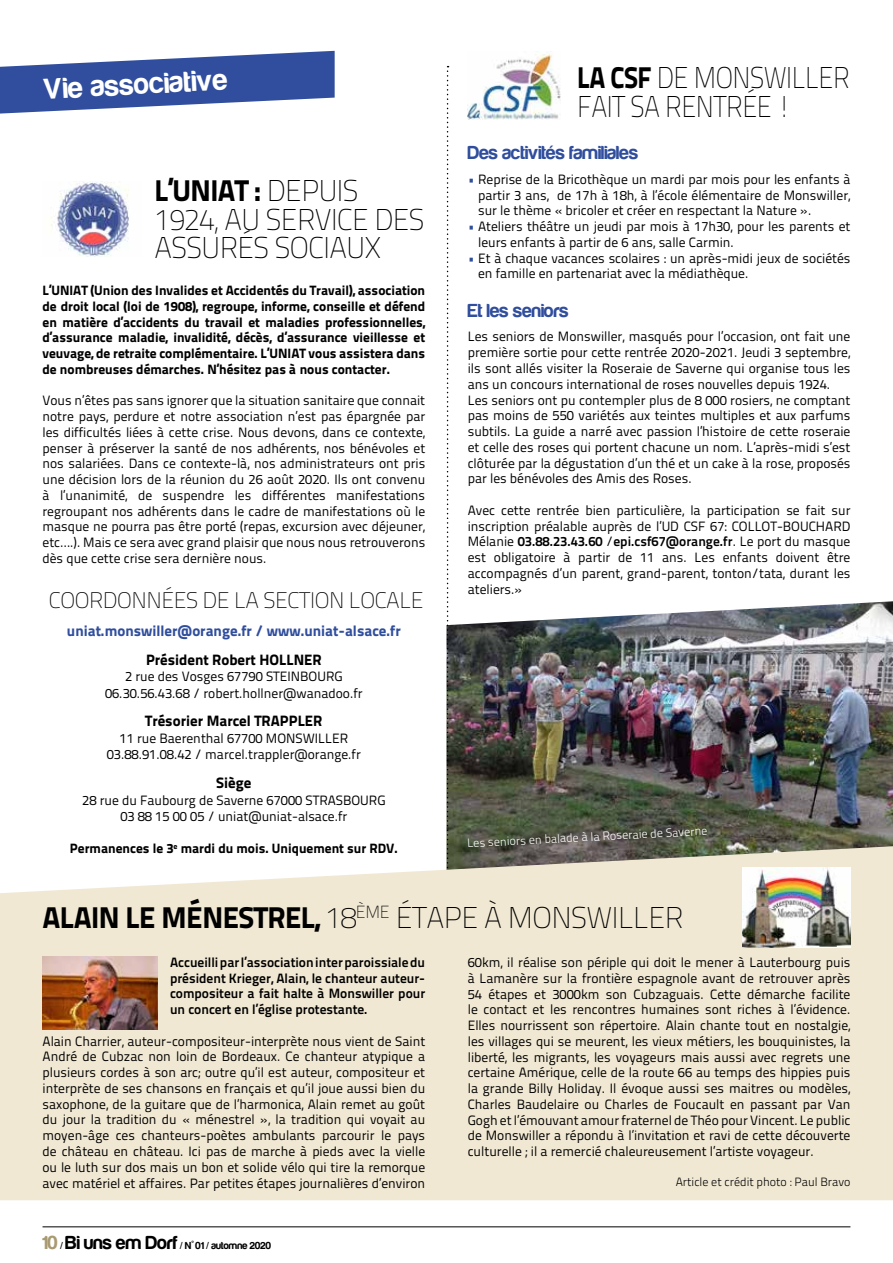
<style>
.page{position:relative;width:893px;height:1263px;background:#fff}
.page>*{position:absolute;margin:0;border:0;box-sizing:border-box;transform-origin:0 0}
.t1{font:30px/28.5px "Titillium Text 25 L 1 wt";letter-spacing:-.02em;color:#000}
.t2{font:30px/28.5px "Titillium Text 25 L 1 wt";letter-spacing:-.02em;color:#000;scale:.88 1}
.t3{font:30px "Harabara";color:#fff}
.t4{font:30px "Titillium Text 25 L 999 wt";letter-spacing:-.02em;color:#000}
.t5{font:22.5px "Titillium Text 25 L 1 wt";letter-spacing:-.02em;color:#000}
.t6{font:19.5px "Harabara";color:#304e9d}
.t7{font:15px "Titillium Text 25 L 999 wt";color:#000}
.t8{font:15px "Titillium Text 25 L 999 wt";color:#304e9d}
.t9{font:13.5px/15.8px "Titillium Text 25 L 400 wt";color:#000;text-align:justify}
.t10{font:13.5px/15.8px "Titillium Text 25 L 999 wt";color:#000;text-align:justify}
.t11{font:13.5px/15.8px "Titillium Text 25 L 800 wt";color:#000;text-align:justify}
.t12{font:12px "Titillium Text 25 L 250 wt";color:#fff}
.t13{font:12px "Titillium Text 25 L 250 wt";color:#000}
.t14{font:10.5px "Harabara";color:#000}
.s1{font-family:"Titillium Text 25 L 1 wt"}
.s2{font-family:"Titillium Text 25 L 999 wt"}
.s3{color:#304e9d}
.s4{font-family:"Titillium Text 25 L 400 wt"}
.s5{font-size:19.5px;color:#a99a71}
.s6{font-size:19.5px}
</style>
<div class="page">
<hr style="left:43px;top:1226px;width:807px;height:1px;background:#000">
<svg style="left:0;top:51px;width:335px;height:63px"></svg>
<img style="left:446px;top:601px;width:447px;height:245px">
<img style="left:468px;top:51px;width:92px;height:68px">
<svg style="left:447px;top:66px;width:2px;height:780px"></svg>
<img style="left:51px;top:181px;width:78px;height:76px">
<svg style="left:0;top:846px;width:893px;height:354px;background:#eee6d3"></svg>
<img style="left:742px;top:867px;width:108px;height:80px">
<img style="left:43px;top:957px;width:114px;height:72px">
<h1 class="t3" style="left:43px;top:73px;width:186px;rotate:-3deg">Vie associative</h1>
<h1 class="t4" style="left:155px;top:167px;width:205px">L’UNIAT : <span class="s1">DEPUIS</span></h1>
<h1 class="t1" style="left:155px;top:203px;width:271px">1924, AU SERVICE DES<br>ASSURÉS SOCIAUX</h1>
<p class="t10" style="left:43px;top:282px;width:384px">L’UNIAT (Union des Invalides et Accidentés du Travail), association de droit local (loi de 1908), regroupe, informe, conseille et défend en matière d’accidents du travail et maladies professionnelles, d’assurance maladie, invalidité, décès, d’assurance vieillesse et veuvage, de retraite complémentaire. L’UNIAT vous assistera dans de nombreuses démarches. N’hésitez pas à nous contacter.</p>
<p class="t9" style="left:43px;top:392px;width:384px">Vous n’êtes pas sans ignorer que la situation sanitaire que connait notre pays, perdure et notre association n’est pas épargnée par les difficultés liées à cette crise. Nous devons, dans ce contexte, penser à préserver la santé de nos adhérents, nos bénévoles et nos salariées. Dans ce contexte-là, nos administrateurs ont pris une décision lors de la réunion du 26 août 2020. Ils ont convenu à l’unanimité, de suspendre les différentes manifestations regroupant nos adhérents dans le cadre de manifestations où le masque ne pourra pas être porté (repas, excursion avec déjeuner, etc….). Mais ce sera avec grand plaisir que nous nous retrouverons dès que cette crise sera dernière nous.</p>
<h2 class="t5" style="left:49px;top:584px;width:376px">COORDONNÉES DE LA SECTION LOCALE</h2>
<p class="t8" style="left:67px;top:619px;width:335px">uniat.monswiller@orange.fr / www.uniat-alsace.fr</p>
<p class="t7" style="left:146px;top:648px;width:177px">Président Robert HOLLNER</p>
<p class="t9" style="left:105px;top:668px;width:259px;line-height:16.5px;text-align:center">2 rue des Vosges 67790 STEINBOURG<br>06.30.56.43.68 / robert.hollner@wanadoo.fr</p>
<p class="t7" style="left:145px;top:709px;width:179px">Trésorier Marcel TRAPPLER</p>
<p class="t9" style="left:107px;top:729px;width:256px;line-height:16.5px;text-align:center">11 rue Baerenthal 67700 MONSWILLER<br>03.88.91.08.42 / marcel.trappler@orange.fr</p>
<p class="t7" style="left:216px;top:771px;width:37px">Siège</p>
<p class="t9" style="left:82px;top:791px;width:305px;line-height:16.5px;text-align:center">28 rue du Faubourg de Saverne 67000 STRASBOURG<br>03 88 15 00 05 / uniat@uniat-alsace.fr</p>
<p class="t10" style="left:70px;top:840px;width:329px">Permanences le 3<sup>e</sup> mardi du mois. Uniquement sur RDV.</p>
<h1 class="t2" style="left:577px;top:62px;width:312px"><span class="s2">LA CSF</span> DE MONSWILLER<br>FAIT SA RENTRÉE !</h1>
<h3 class="t6" style="left:468px;top:142px;width:172px">Des activités familiales</h3>
<p class="t9" style="left:478px;top:170px;width:374px;text-indent:-10px"><span class="s3">•</span> Reprise de la Bricothèque un mardi par mois pour les enfants à partir 3 ans, de 17h à 18h, à l’école élémentaire de Monswiller, sur le thème « bricoler et créer en respectant la Nature ».</p>
<p class="t9" style="left:478px;top:218px;width:374px;text-indent:-10px"><span class="s3">•</span> Ateliers théâtre un jeudi par mois à 17h30, pour les parents et leurs enfants à partir de 6 ans, salle Carmin.</p>
<p class="t9" style="left:478px;top:249px;width:374px;text-indent:-10px"><span class="s3">•</span> Et à chaque vacances scolaires : un après-midi jeux de sociétés en famille en partenariat avec la médiathèque.</p>
<h3 class="t6" style="left:468px;top:300px;width:103px">Et les seniors</h3>
<p class="t9" style="left:468px;top:328px;width:384px;text-align:left">Les seniors de Monswiller, masqués pour l’occasion, ont fait une première sortie pour cette rentrée 2020-2021. Jeudi 3 septembre, ils sont allés visiter la Roseraie de Saverne qui organise tous les ans un concours international de roses nouvelles depuis 1924.<br>Les seniors ont pu contempler plus de 8 000 rosiers, ne comptant pas moins de 550 variétés aux teintes multiples et aux parfums subtils. La guide a narré avec passion l’histoire de cette roseraie et celle des roses qui portent chacune un nom. L’après-midi s’est clôturée par la dégustation d’un thé et un cake à la rose, proposés par les bénévoles des Amis des Roses.</p>
<p class="t9" style="left:468px;top:501px;width:384px">Avec cette rentrée bien particulière, la participation se fait sur inscription préalable auprès de l’UD CSF 67: COLLOT-BOUCHARD</p>
<p class="t11" style="left:468px;top:533px;width:384px"><span class="s4">Mélanie</span> 03.88.23.43.60 <span class="s4">/</span>epi.csf67@orange.fr<span class="s4">. Le port du masque</span></p>
<p class="t9" style="left:468px;top:549px;width:384px">est obligatoire à partir de 11 ans. Les enfants doivent être accompagnés d’un parent, grand-parent, tonton/tata, durant les ateliers.»</p>
<p class="t12" style="left:467px;top:834px;width:242px;rotate:-3deg">Les seniors en balade à la Roseraie de Saverne</p>
<h1 class="t1" style="left:43px;top:902px;width:642px"><span class="s2">ALAIN LE MÉNESTREL,</span> 18<sup>ÈME</sup> ÉTAPE À MONSWILLER</h1>
<p class="t11" style="left:170px;top:953px;width:257px">Accueilli par l’association inter paroissiale du président Krieger, Alain, le chanteur auteur&shy;compositeur a fait halte à Monswiller pour un concert en l’église protestante.</p>
<p class="t9" style="left:43px;top:1032px;width:384px">Alain Charrier, auteur-compositeur-interprète nous vient de Saint André de Cubzac non loin de Bordeaux. Ce chanteur atypique a plusieurs cordes à son arc; outre qu’il est auteur, compositeur et interprète de ses chansons en français et qu’il joue aussi bien du saxophone, de la guitare que de l’harmonica, Alain remet au goût du jour la tradition du « ménestrel », la tradition qui voyait au moyen-âge ces chanteurs-poètes ambulants parcourir le pays de château en château. Ici pas de marche à pieds avec la vielle ou le luth sur dos mais un bon et solide vélo qui tire la remorque avec matériel et affaires. Par petites étapes journalières d’environ</p>
<p class="t9" style="left:468px;top:954px;width:384px">60km, il réalise son périple qui doit le mener à Lauterbourg puis à Lamanère sur la frontière espagnole avant de retrouver après 54 étapes et 3000km son Cubzaguais. Cette démarche facilite le contact et les rencontres humaines sont riches à l’évidence.<br>Elles nourrissent son répertoire. Alain chante tout en nostalgie, les villages qui se meurent, les vieux métiers, les bouquinistes, la liberté, les migrants, les voyageurs mais aussi avec regrets une certaine Amérique, celle de la route 66 au temps des hippies puis la grande Billy Holiday. Il évoque aussi ses maitres ou modèles, Charles Baudelaire ou Charles de Foucault en passant par Van Gogh et l’émouvant amour fraternel de Théo pour Vincent. Le public de Monswiller a répondu à l’invitation et ravi de cette découverte culturelle ; il a remercié chaleureusement l’artiste voyageur.</p>
<p class="t13" style="left:676px;top:1173px;width:176px">Article et crédit photo : Paul Bravo</p>
<p class="t14" style="left:43px;top:1240px;width:230px"><span class="s5">10</span> / <span class="s6">Bi uns em Dorf</span> / N<sup>°</sup> 01 / automne 2020</p>
</div>
